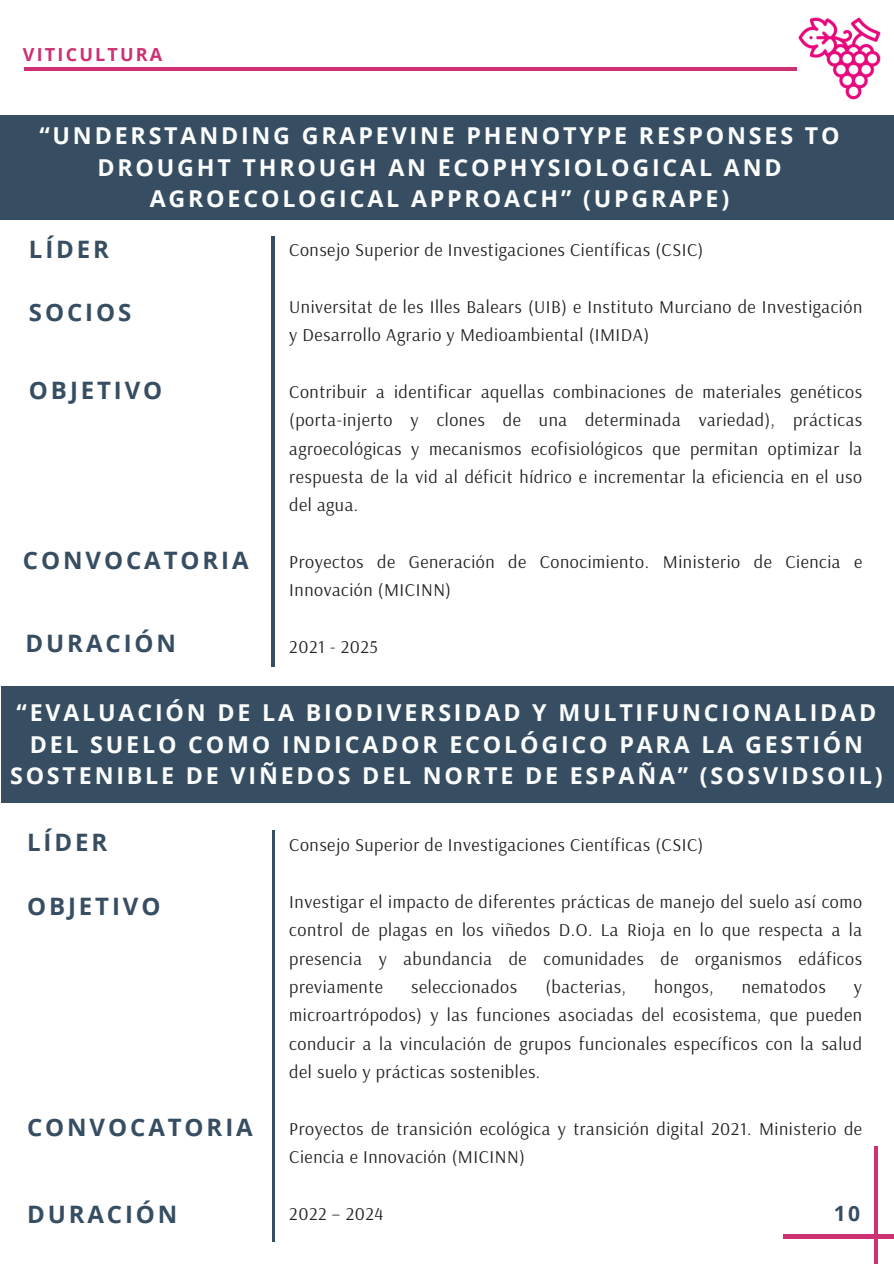
<style>
.page{position:relative;width:894px;height:1264px;background:#fff}
.page>*{position:absolute;margin:0;border:0;box-sizing:border-box;transform-origin:0 0}
.t1{font:700 24px "Open Sans";letter-spacing:.12em;color:#364d62}
.t2{font:700 23.25px/31.5px "Open Sans";letter-spacing:.12em;color:#fcfefd;text-align:center}
.t3{font:700 21px "Open Sans";color:#364d62}
.t4{font:18px/28.3px "Arsenal";letter-spacing:.03em;color:#222;text-align:justify}
.t5{font:700 18px "Open Sans";letter-spacing:.12em;color:#ce3074}
</style>
<div class="page">
<hr style="left:24px;top:67px;width:772px;height:3px;background:#ce3074">
<img style="left:785px;top:17px;width:96px;height:83px">
<svg style="left:873px;top:1146px;width:4px;height:117px"></svg>
<hr style="left:783px;top:1234px;width:110px;height:4px;background:#ce3074">
<div style="left:0;top:115px;width:893px;height:105px;background:#364d62"></div>
<hr style="left:272px;top:236px;width:2px;height:430px;background:#364d62">
<div style="left:1px;top:687px;width:892px;height:116px;background:#364d62"></div>
<hr style="left:272px;top:830px;width:3px;height:411px;background:#364d62">
<p class="t5" style="left:23px;top:42px;width:141px">VITICULTURA</p>
<h1 class="t2" style="left:39px;top:119px;width:801px">“UNDERSTANDING GRAPEVINE PHENOTYPE RESPONSES TO<br>DROUGHT THROUGH AN ECOPHYSIOLOGICAL AND<br>AGROECOLOGICAL APPROACH” (UPGRAPE)</h1>
<h1 class="t4" style="left:289px;top:235px;width:415px">Consejo Superior de Investigaciones Científicas (CSIC)</h1>
<h1 class="t4" style="left:289px;top:292px;width:574px">Universitat de les Illes Balears (UIB) e Instituto Murciano de Investigación y Desarrollo Agrario y Medioambiental (IMIDA)</h1>
<p class="t4" style="left:289px;top:377px;width:574px">Contribuir a identificar aquellas combinaciones de materiales genéticos (porta-injerto y clones de una determinada variedad), prácticas agroecológicas y mecanismos ecofisiológicos que permitan optimizar la respuesta de la vid al déficit hídrico e incrementar la eficiencia en el uso del agua.</p>
<p class="t4" style="left:289px;top:547px;width:574px">Proyectos de Generación de Conocimiento. Ministerio de Ciencia e<br>Innovación (MICINN)</p>
<p class="t1" style="left:29px;top:232px;width:82px">LÍDER</p>
<p class="t1" style="left:29px;top:295px;width:104px">SOCIOS</p>
<h1 class="t1" style="left:29px;top:373px;width:135px">OBJETIVO</h1>
<h1 class="t1" style="left:23px;top:543px;width:227px">CONVOCATORIA</h1>
<p class="t1" style="left:26px;top:626px;width:152px">DURACIÓN</p>
<p class="t4" style="left:289px;top:632px;width:90px">2021 - 2025</p>
<h1 class="t2" style="left:10px;top:696px;width:873px">“EVALUACIÓN DE LA BIODIVERSIDAD Y MULTIFUNCIONALIDAD<br>DEL SUELO COMO INDICADOR ECOLÓGICO PARA LA GESTIÓN<br>SOSTENIBLE DE VIÑEDOS DEL NORTE DE ESPAÑA” (SOSVIDSOIL)</h1>
<h1 class="t1" style="left:27px;top:825px;width:82px">LÍDER</h1>
<h1 class="t1" style="left:27px;top:889px;width:135px">OBJETIVO</h1>
<p class="t1" style="left:27px;top:1110px;width:227px">CONVOCATORIA</p>
<p class="t1" style="left:27px;top:1197px;width:152px">DURACIÓN</p>
<h2 class="t4" style="left:289px;top:830px;width:415px">Consejo Superior de Investigaciones Científicas (CSIC)</h2>
<p class="t4" style="left:289px;top:887px;width:574px">Investigar el impacto de diferentes prácticas de manejo del suelo así como control de plagas en los viñedos D.O. La Rioja en lo que respecta a la presencia y abundancia de comunidades de organismos edáficos previamente</p>
<p class="t4" style="left:411px;top:972px;width:107px">seleccionados</p>
<p class="t4" style="left:545px;top:972px;width:82px">(bacterias,</p>
<p class="t4" style="left:654px;top:972px;width:61px">hongos,</p>
<p class="t4" style="left:741px;top:972px;width:85px">nematodos</p>
<p class="t4" style="left:289px;top:972px;width:574px;text-indent:564px">y microartrópodos) y las funciones asociadas del ecosistema, que pueden conducir a la vinculación de grupos funcionales específicos con la salud del suelo y prácticas sostenibles.</p>
<h1 class="t4" style="left:289px;top:1113px;width:574px">Proyectos de transición ecológica y transición digital 2021. Ministerio de<br>Ciencia e Innovación (MICINN)</h1>
<h1 class="t4" style="left:289px;top:1198px;width:96px">2022 – 2024</h1>
<h1 class="t3" style="left:833px;top:1198px;width:28px">10</h1>
</div>
